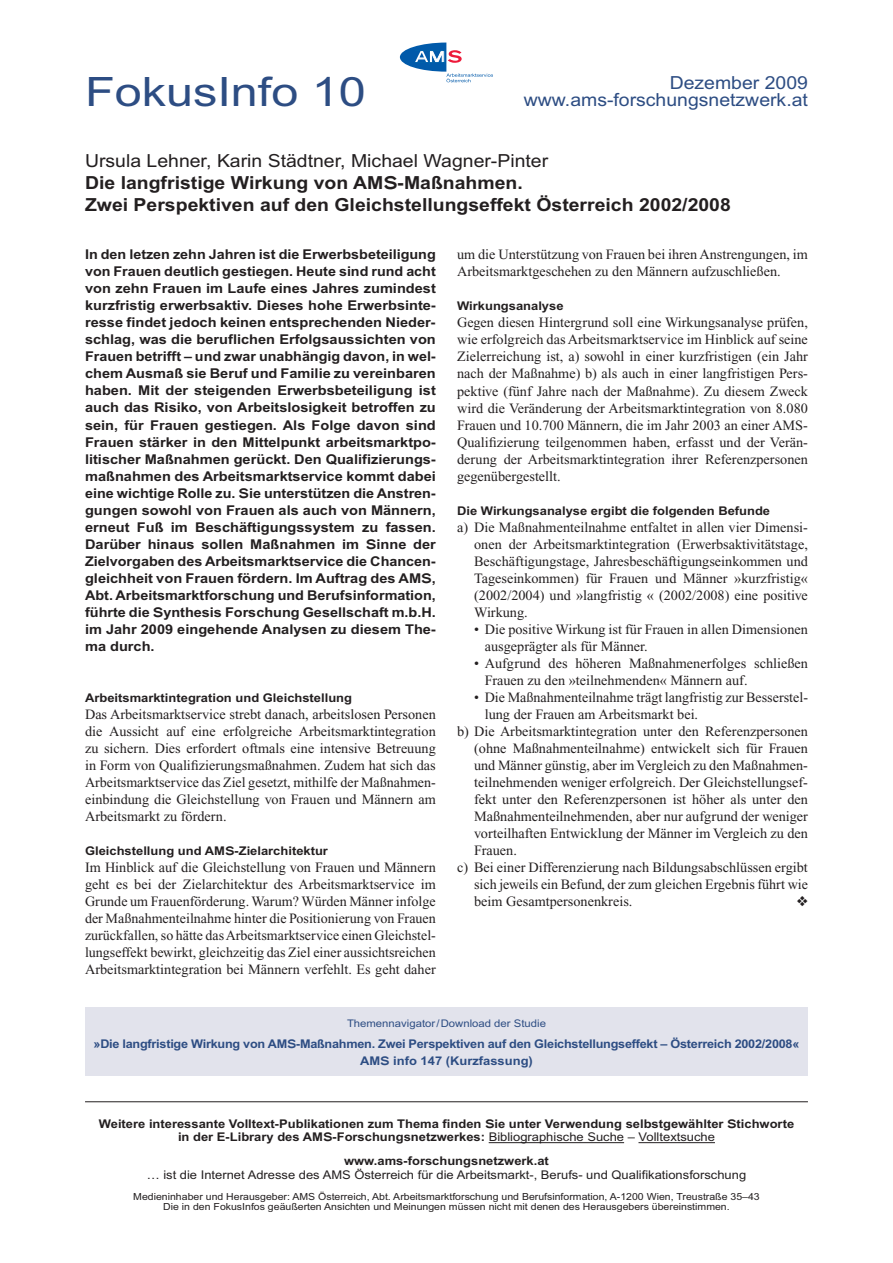
<style>
.page{position:relative;width:893px;height:1263px;background:#fff}
.page>*{position:absolute;margin:0;border:0;box-sizing:border-box;transform-origin:0 0}
.t1{font:40.5px "AMS";color:#2d4d83}
.t2{font:700 18px/21.6px "AMS";color:#231f20;scale:.9 1}
.t3{font:18px "AMS";color:#231f20;scale:.9 1}
.t4{font:18px/17px "AMS";color:#2d4d83;text-align:right;scale:.9 1}
.t5{font:14.25px/17px "Times New Roman";color:#231f20;text-align:justify}
.t6{font:700 13.5px/17px "AMS";color:#231f20;text-align:justify;scale:.89 1}
.t7{font:700 12px/13.5px "AMS";color:#231f20;text-align:center;scale:.9 1}
.t8{font:700 12px/16.5px "AMS";letter-spacing:-.025em;color:#2d4d83;text-align:center;scale:.88 1}
.t9{font:12px "AMS";color:#231f20;scale:.9 1}
.t10{font:10.5px "AMS";color:#2d4d83;scale:.9 1}
.t11{font:9.75px/10.5px "AMS";color:#231f20;text-align:center;scale:.9 1}
.s1{font-weight:400}
</style>
<div class="page">
<div style="left:85px;top:1008px;width:723px;height:68px;background:#e2e3ec"></div>
<hr style="left:489px;top:1142px;width:135px;height:1px;background:#231f20">
<hr style="left:638px;top:1142px;width:77px;height:1px;background:#231f20">
<hr style="left:85px;top:1101px;width:723px;height:1px;background:#231f20">
<svg style="left:400px;top:43px;width:93px;height:39px"></svg>
<hr style="left:414px;top:62px;width:30px;height:1px;background:#0161aa">
<hr style="left:415px;top:50px;width:30px;height:1px;background:#0161aa">
<h1 class="t1" style="left:85px;top:70px;width:282px">FokusInfo 10</h1>
<p class="t4" style="left:524px;top:75px;width:317px">Dezember 2009 www.ams-forschungsnetzwerk.at</p>
<p class="t3" style="left:85px;top:151px;width:516px">Ursula Lehner, Karin Städtner, Michael Wagner-Pinter</p>
<p class="t2" style="left:85px;top:172px;width:719px">Die langfristige Wirkung von AMS-Maßnahmen.<br>Zwei Perspektiven auf den Gleichstellungseffekt Österreich 2002/2008</p>
<p class="t6" style="left:85px;top:246px;width:396px">In den letzen zehn Jahren ist die Erwerbsbeteiligung von Frauen deutlich gestiegen. Heute sind rund acht von zehn Frauen im Laufe eines Jahres zumindest kurzfristig erwerbsaktiv. Dieses hohe Erwerbsinte&shy;resse findet jedoch keinen entsprechenden Nieder&shy;schlag, was die beruflichen Erfolgsaussichten von Frauen betrifft – und zwar unabhängig davon, in wel&shy;chem Ausmaß sie Beruf und Familie zu vereinbaren haben. Mit der steigenden Erwerbsbeteiligung ist auch das Risiko, von Arbeitslosigkeit betroffen zu sein, für Frauen gestiegen. Als Folge davon sind Frauen stärker in den Mittelpunkt arbeitsmarktpo&shy;litischer Maßnahmen gerückt. Den Qualifizierungs&shy;maßnahmen des Arbeitsmarktservice kommt dabei eine wichtige Rolle zu. Sie unterstützen die Anstren&shy;gungen sowohl von Frauen als auch von Männern, erneut Fuß im Beschäftigungssystem zu fassen.<br>Darüber hinaus sollen Maßnahmen im Sinne der Zielvorgaben des Arbeitsmarktservice die Chancen&shy;gleichheit von Frauen fördern. Im Auftrag des AMS, Abt. Arbeitsmarktforschung und Berufsinformation, führte die Synthesis Forschung Gesellschaft m.b.H. im Jahr 2009 eingehende Analysen zu diesem The&shy;ma durch.</p>
<p class="t7" style="left:85px;top:691px;width:298px">Arbeitsmarktintegration und Gleichstellung</p>
<p class="t5" style="left:85px;top:705px;width:352px">Das Arbeitsmarktservice strebt danach, arbeitslosen Personen die Aussicht auf eine erfolgreiche Arbeitsmarktintegration zu sichern. Dies erfordert oftmals eine intensive Betreuung in Form von Qualifizierungsmaßnahmen. Zudem hat sich das Arbeitsmarktservice das Ziel gesetzt, mithilfe der Maßnahmen&shy;einbindung die Gleichstellung von Frauen und Männern am Arbeitsmarkt zu fördern.</p>
<p class="t7" style="left:85px;top:844px;width:271px">Gleichstellung und AMS-Zielarchitektur</p>
<p class="t5" style="left:85px;top:858px;width:352px">Im Hinblick auf die Gleichstellung von Frauen und Männern geht es bei der Zielarchitektur des Arbeitsmarktservice im Grunde um Frauenförderung. Warum? Würden Männer infolge der Maßnahmenteilnahme hinter die Positionierung von Frauen zurückfallen, so hätte das Arbeitsmarktservice einen Gleichstel&shy;lungseffekt bewirkt, gleichzeitig das Ziel einer aussichtsreichen Arbeitsmarktintegration bei Männern verfehlt. Es geht daher</p>
<p class="t5" style="left:457px;top:246px;width:352px">um die Unterstützung von Frauen bei ihren Anstrengungen, im<br>Arbeitsmarktgeschehen zu den Männern aufzuschließen.</p>
<p class="t7" style="left:457px;top:299px;width:120px">Wirkungsanalyse</p>
<p class="t5" style="left:457px;top:314px;width:352px">Gegen diesen Hintergrund soll eine Wirkungsanalyse prüfen, wie erfolgreich das Arbeitsmarktservice im Hinblick auf seine Zielerreichung ist, a) sowohl in einer kurzfristigen (ein Jahr nach der Maßnahme) b) als auch in einer langfristigen Pers&shy;pektive (fünf Jahre nach der Maßnahme). Zu diesem Zweck wird die Veränderung der Arbeitsmarktintegration von 8.080<br>Frauen und 10.700 Männern, die im Jahr 2003 an einer AMS-Qualifizierung teilgenommen haben, erfasst und der Verän&shy;derung der Arbeitsmarktintegration ihrer Referenzpersonen gegenübergestellt.</p>
<p class="t7" style="left:457px;top:504px;width:349px">Die Wirkungsanalyse ergibt die folgenden Befunde</p>
<p class="t5" style="left:474px;top:518px;width:335px;text-indent:-17px">a) Die Maßnahmenteilnahme entfaltet in allen vier Dimensi&shy;onen der Arbeitsmarktintegration (Erwerbsaktivitätstage, Beschäftigungstage, Jahresbeschäftigungseinkommen und Tageseinkommen) für Frauen und Männer »kurzfristig« (2002/2004) und »langfristig « (2002/2008) eine positive Wirkung.</p>
<p class="t5" style="left:485px;top:620px;width:325px;text-indent:-11px">• Die positive Wirkung ist für Frauen in allen Dimensionen ausgeprägter als für Männer.</p>
<p class="t5" style="left:485px;top:654px;width:325px;text-indent:-11px">• Aufgrund des höheren Maßnahmenerfolges schließen<br>Frauen zu den »teilnehmenden« Männern auf.</p>
<p class="t5" style="left:474px;top:688px;width:335px">• Die Maßnahmenteilnahme trägt langfristig zur Besserstel-</p>
<p class="t5" style="left:485px;top:705px;width:215px">lung der Frauen am Arbeitsmarkt bei.</p>
<p class="t5" style="left:457px;top:722px;width:352px">b) Die Arbeitsmarktintegration unter den Referenzpersonen</p>
<p class="t5" style="left:474px;top:739px;width:335px">(ohne Maßnahmenteilnahme) entwickelt sich für Frauen</p>
<p class="t5" style="left:474px;top:756px;width:335px">und Männer günstig, aber im Vergleich zu den Maßnahmen-</p>
<p class="t5" style="left:474px;top:773px;width:335px">teilnehmenden weniger erfolgreich. Der Gleichstellungsef-</p>
<p class="t5" style="left:474px;top:790px;width:335px">fekt unter den Referenzpersonen ist höher als unter den</p>
<p class="t5" style="left:474px;top:807px;width:335px">Maßnahmenteilnehmenden, aber nur aufgrund der weniger</p>
<p class="t5" style="left:474px;top:824px;width:335px">vorteilhaften Entwicklung der Männer im Vergleich zu den</p>
<p class="t5" style="left:474px;top:841px;width:44px">Frauen.</p>
<p class="t5" style="left:457px;top:858px;width:352px">c) Bei einer Differenzierung nach Bildungsabschlüssen ergibt</p>
<p class="t5" style="left:474px;top:875px;width:335px">sich jeweils ein Befund, der zum gleichen Ergebnis führt wie</p>
<p class="t5" style="left:474px;top:892px;width:160px">beim Gesamtpersonenkreis.</p>
<p class="t10" style="left:347px;top:1018px;width:223px">Themennavigator/Download der Studie</p>
<p class="t8" style="left:94px;top:1036px;width:804px">»Die langfristige Wirkung von AMS-Maßnahmen. Zwei Perspektiven auf den Gleichstellungseffekt – Österreich 2002/2008«<br>AMS info 147 (Kurzfassung)</p>
<p class="t7" style="left:99px;top:1117px;width:774px">Weitere interessante Volltext-Publikationen zum Thema finden Sie unter Verwendung selbstgewählter Stichworte in der E-Library des AMS-Forschungsnetzwerkes: <span class="s1">Bibliographische Suche – Volltextsuche</span></p>
<p class="t7" style="left:344px;top:1154px;width:229px">www.ams-forschungsnetzwerk.at</p>
<p class="t9" style="left:147px;top:1168px;width:667px">… ist die Internet Adresse des AMS Österreich für die Arbeitsmarkt-, Berufs- und Qualifikationsforschung</p>
<p class="t11" style="left:133px;top:1191px;width:698px">Medieninhaber und Herausgeber: AMS Österreich, Abt. Arbeitsmarktforschung und Berufsinformation, A-1200 Wien, Treustraße 35–43<br>Die in den FokusInfos geäußerten Ansichten und Meinungen müssen nicht mit denen des Herausgebers übereinstimmen.</p>
</div>
